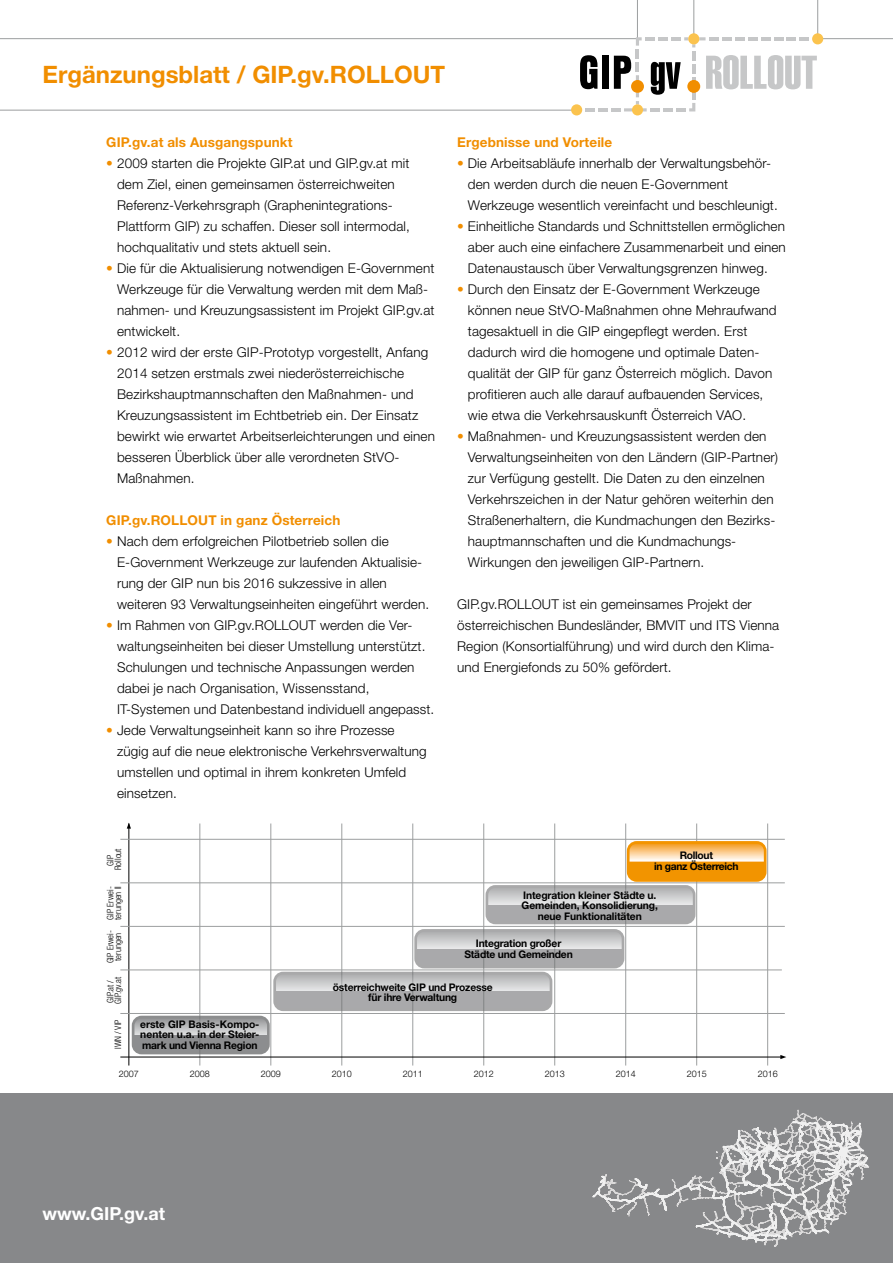
<style>
.page{position:relative;width:893px;height:1263px;background:#fff}
.page>*{position:absolute;margin:0;border:0;box-sizing:border-box;transform-origin:0 0}
.t1{font:700 24px "Helvetica Neue";color:#f18e00}
.t2{font:700 18px "Helvetica Neue";color:#fff}
.t3{font:300 13.5px/21px "Helvetica Neue";letter-spacing:.01em;color:#000}
.t4{font:700 13.5px "Helvetica Neue";letter-spacing:.01em;color:#f18e00}
.t5{font:700 10.5px/10.5px "Helvetica Neue";letter-spacing:-.02em;color:#000;text-align:center}
.t6{font:300 condensed 9px/7.5px "Helvetica Neue";color:#000}
.t7{font:300 9px "Helvetica Neue";color:#000}
.s1{color:#f18e00}
</style>
<div class="page">
<div style="left:0;top:1093px;width:893px;height:170px;background:#87888a"></div>
<svg style="left:592px;top:1109px;width:277px;height:138px"></svg>
<hr style="left:129px;top:823px;width:1px;height:242px;background:#000">
<hr style="left:200px;top:823px;width:1px;height:242px;background:#9c9e9f">
<hr style="left:271px;top:823px;width:1px;height:242px;background:#9c9e9f">
<hr style="left:342px;top:823px;width:1px;height:242px;background:#9c9e9f">
<hr style="left:412px;top:823px;width:1px;height:242px;background:#9c9e9f">
<hr style="left:483px;top:823px;width:1px;height:242px;background:#9c9e9f">
<hr style="left:696px;top:823px;width:1px;height:242px;background:#9c9e9f">
<hr style="left:625px;top:823px;width:1px;height:242px;background:#9c9e9f">
<hr style="left:554px;top:823px;width:1px;height:242px;background:#9c9e9f">
<hr style="left:767px;top:823px;width:1px;height:242px;background:#9c9e9f">
<hr style="left:120px;top:1057px;width:662px;height:1px;background:#000">
<hr style="left:120px;top:1013px;width:665px;height:1px;background:#9c9e9f">
<hr style="left:120px;top:926px;width:665px;height:1px;background:#9c9e9f">
<hr style="left:120px;top:839px;width:665px;height:1px;background:#9c9e9f">
<hr style="left:120px;top:882px;width:665px;height:1px;background:#9c9e9f">
<hr style="left:120px;top:970px;width:662px;height:1px;background:#9c9e9f">
<svg style="left:127px;top:823px;width:4px;height:6px"></svg>
<svg style="left:780px;top:1055px;width:6px;height:4px"></svg>
<svg style="left:133px;top:1017px;width:133px;height:36px"></svg>
<div style="left:132px;top:1016px;width:138px;height:38px;border:3px solid #707172;border-radius:9px"></div>
<svg style="left:277px;top:973px;width:274px;height:37px"></svg>
<div style="left:273px;top:972px;width:279px;height:39px;border:3px solid #707172;border-radius:9px"></div>
<svg style="left:418px;top:933px;width:205px;height:34px"></svg>
<div style="left:414px;top:929px;width:210px;height:39px;border:3px solid #707172;border-radius:9px"></div>
<svg style="left:489px;top:888px;width:205px;height:35px"></svg>
<div style="left:485px;top:885px;width:210px;height:39px;border:3px solid #707172;border-radius:9px"></div>
<svg style="left:631px;top:842px;width:134px;height:37px"></svg>
<div style="left:627px;top:841px;width:139px;height:41px;border:3px solid #f39400;border-radius:9px"></div>
<hr style="left:693px;top:0;width:1px;height:39px;background:#9c9e9f">
<hr style="left:637px;top:0;width:1px;height:39px;background:#9c9e9f">
<hr style="left:817px;top:0;width:1px;height:38px;background:#9c9e9f">
<hr style="left:0;top:110px;width:576px;height:1px;background:#9c9e9f">
<hr style="left:817px;top:38px;width:76px;height:1px;background:#9c9e9f">
<hr style="left:0;top:38px;width:637px;height:1px;background:#9c9e9f">
<div style="left:812px;top:33px;width:11px;height:11px;background:#fbc34e;border-radius:50%"></div>
<div style="left:571px;top:104px;width:11px;height:11px;background:#fbc34e;border-radius:50%"></div>
<div style="left:632px;top:104px;width:11px;height:11px;background:#fbc34e;border-radius:50%"></div>
<div style="left:688px;top:33px;width:11px;height:11px;background:#fbc34e;border-radius:50%"></div>
<svg style="left:580px;top:37px;width:237px;height:74px"></svg>
<h1 class="t1" style="left:43px;top:59px;width:404px">Ergänzungsblatt / GIP.gv.ROLLOUT</h1>
<p class="t4" style="left:106px;top:133px;width:188px">GIP.gv.at als Ausgangspunkt</p>
<p class="t3" style="left:117px;top:152px;width:294px;text-indent:-11px"><span class="s1">•</span> 2009 starten die Projekte GIP.at und GIP.gv.at mit dem Ziel, einen gemeinsamen österreichweiten Referenz-Verkehrsgraph (Graphenintegrations-Plattform GIP) zu schaffen. Dieser soll intermodal, hochqualitativ und stets aktuell sein.</p>
<p class="t3" style="left:117px;top:257px;width:319px;text-indent:-11px"><span class="s1">•</span> Die für die Aktualisierung notwendigen E-Government Werkzeuge für die Verwaltung werden mit dem Maß&shy;nahmen- und Kreuzungsassistent im Projekt GIP.gv.at entwickelt.</p>
<p class="t3" style="left:117px;top:341px;width:319px;text-indent:-11px"><span class="s1">•</span> 2012 wird der erste GIP-Prototyp vorgestellt, Anfang 2014 setzen erstmals zwei niederösterreichische Bezirkshauptmannschaften den Maßnahmen- und Kreuzungsassistent im Echtbetrieb ein. Der Einsatz bewirkt wie erwartet Arbeitserleichterungen und einen besseren Überblick über alle verordneten StVO-Maßnahmen.</p>
<p class="t4" style="left:106px;top:512px;width:236px">GIP.gv.ROLLOUT in ganz Österreich</p>
<p class="t3" style="left:117px;top:530px;width:314px;text-indent:-11px"><span class="s1">•</span> Nach dem erfolgreichen Pilotbetrieb sollen die E-Government Werkzeuge zur laufenden Aktualisie&shy;rung der GIP nun bis 2016 sukzessive in allen weiteren 93 Verwaltungseinheiten eingeführt werden.</p>
<p class="t3" style="left:117px;top:614px;width:319px;text-indent:-11px"><span class="s1">•</span> Im Rahmen von GIP.gv.ROLLOUT werden die Ver&shy;waltungseinheiten bei dieser Umstellung unterstützt.<br>Schulungen und technische Anpassungen werden dabei je nach Organisation, Wissensstand, IT-Systemen und Datenbestand individuell angepasst.</p>
<p class="t3" style="left:117px;top:719px;width:311px;text-indent:-11px"><span class="s1">•</span> Jede Verwaltungseinheit kann so ihre Prozesse zügig auf die neue elektronische Verkehrsverwaltung umstellen und optimal in ihrem konkreten Umfeld einsetzen.</p>
<p class="t4" style="left:457px;top:134px;width:157px">Ergebnisse und Vorteile</p>
<p class="t3" style="left:468px;top:152px;width:311px;text-indent:-11px"><span class="s1">•</span> Die Arbeitsabläufe innerhalb der Verwaltungsbehör&shy;den werden durch die neuen E-Government<br>Werkzeuge wesentlich vereinfacht und beschleunigt.</p>
<p class="t3" style="left:468px;top:215px;width:319px;text-align:justify;text-indent:-11px"><span class="s1">•</span> Einheitliche Standards und Schnittstellen ermöglichen aber auch eine einfachere Zusammenarbeit und einen Datenaustausch über Verwaltungsgrenzen hinweg.</p>
<p class="t3" style="left:468px;top:278px;width:310px;text-indent:-11px"><span class="s1">•</span> Durch den Einsatz der E-Government Werkzeuge können neue StVO-Maßnahmen ohne Mehraufwand tagesaktuell in die GIP eingepflegt werden. Erst dadurch wird die homogene und optimale Daten&shy;qualität der GIP für ganz Österreich möglich. Davon profitieren auch alle darauf aufbauenden Services, wie etwa die Verkehrsauskunft Österreich VAO.</p>
<p class="t3" style="left:468px;top:425px;width:312px;text-indent:-11px"><span class="s1">•</span> Maßnahmen- und Kreuzungsassistent werden den Verwaltungseinheiten von den Ländern (GIP-Partner) zur Verfügung gestellt. Die Daten zu den einzelnen Verkehrszeichen in der Natur gehören weiterhin den Straßenerhaltern, die Kundmachungen den Bezirks&shy;hauptmannschaften und die Kundmachungs-Wirkungen den jeweiligen GIP-Partnern.</p>
<p class="t3" style="left:457px;top:593px;width:324px">GIP.gv.ROLLOUT ist ein gemeinsames Projekt der österreichischen Bundesländer, BMVIT und ITS Vienna Region (Konsortialführung) und wird durch den Klima&shy;und Energiefonds zu 50% gefördert.</p>
<p class="t6" style="left:107px;top:870px;width:23px;text-align:center;rotate:-90deg">GIP<br>Rollout</p>
<p class="t6" style="left:107px;top:920px;width:35px;rotate:-90deg">GIP Erwei&shy;terungen II</p>
<p class="t6" style="left:107px;top:963px;width:35px;rotate:-90deg">GIP Erwei&shy;terungen</p>
<p class="t5" style="left:654px;top:850px;width:86px">Rollout<br>in ganz Österreich</p>
<p class="t5" style="left:522px;top:889px;width:138px">Integration kleiner Städte u.<br>Gemeinden, Konsolidierung, neue Funktionalitäten</p>
<p class="t5" style="left:464px;top:938px;width:110px">Integration großer<br>Städte und Gemeinden</p>
<p class="t6" style="left:107px;top:1004px;width:28px;rotate:-90deg">GIP.at /<br>GIP.gv.at</p>
<p class="t6" style="left:114px;top:1049px;width:31px;rotate:-90deg">IWN / VIP</p>
<p class="t5" style="left:140px;top:1018px;width:121px;text-align:justify">erste GIP Basis-Kompo&shy;nenten u.a. in der Steier&shy;mark und Vienna Region</p>
<p class="t5" style="left:333px;top:981px;width:161px">österreichweite GIP und Prozesse für ihre Verwaltung</p>
<p class="t7" style="left:119px;top:1068px;width:22px">2007</p>
<p class="t7" style="left:190px;top:1068px;width:22px">2008</p>
<p class="t7" style="left:261px;top:1068px;width:22px">2009</p>
<p class="t7" style="left:332px;top:1068px;width:22px">2010</p>
<p class="t7" style="left:403px;top:1068px;width:22px">2011</p>
<p class="t7" style="left:474px;top:1068px;width:22px">2012</p>
<p class="t7" style="left:545px;top:1068px;width:22px">2013</p>
<p class="t7" style="left:616px;top:1068px;width:22px">2014</p>
<p class="t7" style="left:687px;top:1068px;width:22px">2015</p>
<p class="t7" style="left:758px;top:1068px;width:22px">2016</p>
<h2 class="t2" style="left:43px;top:1203px;width:124px">www.GIP.gv.at</h2>
</div>
